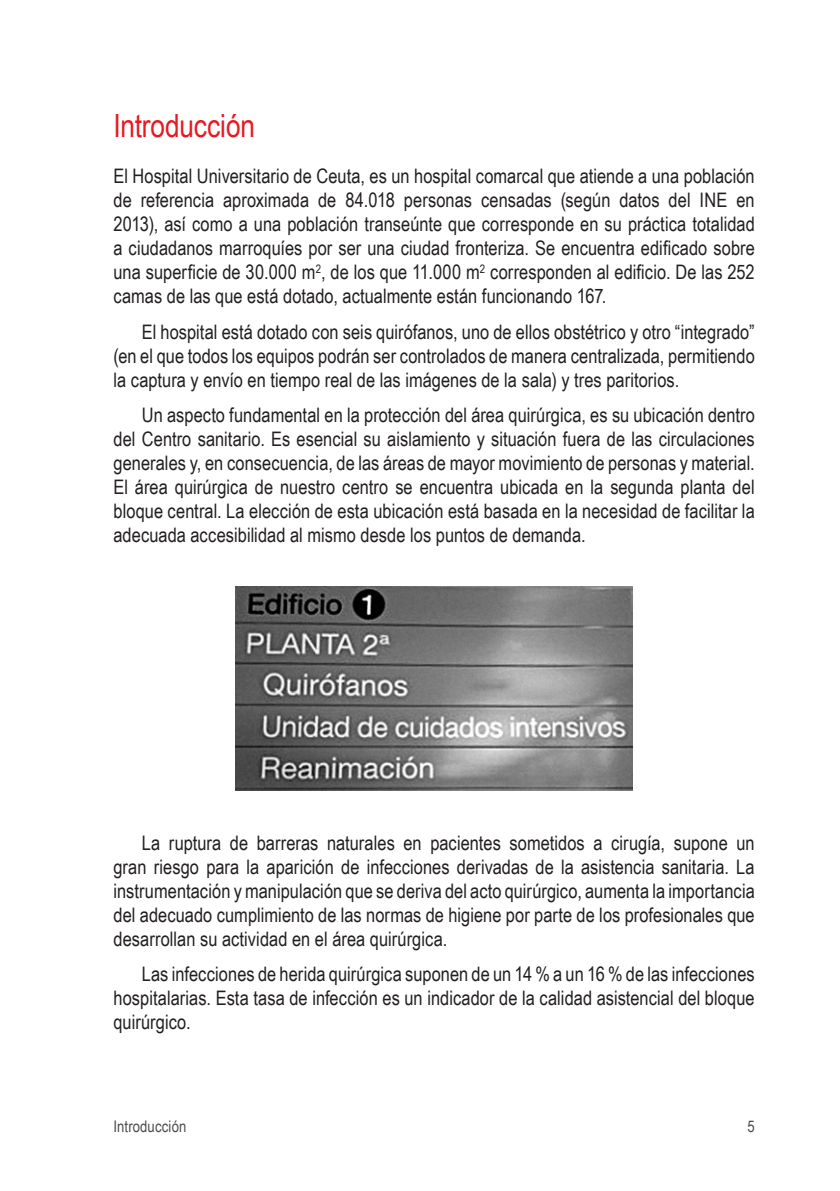
<style>
.page{position:relative;width:840px;height:1191px;background:#fff}
.page>*{position:absolute;margin:0;border:0;box-sizing:border-box;transform-origin:0 0}
.H1__Capitulo_princip{font:32px "Arial Narrow";letter-spacing:-.005em;color:#e51a23}
.p__parrafo{font:20px/24px "Arial Narrow";color:#231f20;text-align:justify}
.p__parrafo_Primero{font:20px/24px "Arial Narrow";color:#231f20;text-align:justify}
.t1{font:16px "Arial Narrow";letter-spacing:.01em;color:#4b4c4d}
</style>
<div class="page">
<img style="left:236px;top:586px;width:396px;height:204px">
<p class="H1__Capitulo_princip" style="left:113px;top:102px;width:143px">Introducción</p>
<p class="p__parrafo_Primero" style="left:113px;top:164px;width:642px">El Hospital Universitario de Ceuta, es un hospital comarcal que atiende a una población de referencia aproximada de 84.018 personas censadas (según datos del INE en 2013), así como a una población transeúnte que corresponde en su práctica totalidad a ciudadanos marroquíes por ser una ciudad fronteriza. Se encuentra edificado sobre una superficie de 30.000 m<sup>2</sup>, de los que 11.000 m<sup>2</sup> corresponden al edificio. De las 252 camas de las que está dotado, actualmente están funcionando 167.</p>
<p class="p__parrafo" style="left:113px;top:319px;width:642px;text-indent:28px">El hospital está dotado con seis quirófanos, uno de ellos obstétrico y otro “integrado” (en el que todos los equipos podrán ser controlados de manera centralizada, permitiendo la captura y envío en tiempo real de las imágenes de la sala) y tres paritorios.</p>
<p class="p__parrafo" style="left:113px;top:402px;width:642px;text-indent:28px">Un aspecto fundamental en la protección del área quirúrgica, es su ubicación dentro del Centro sanitario. Es esencial su aislamiento y situación fuera de las circulaciones generales y, en consecuencia, de las áreas de mayor movimiento de personas y material.<br>El área quirúrgica de nuestro centro se encuentra ubicada en la segunda planta del bloque central. La elección de esta ubicación está basada en la necesidad de facilitar la adecuada accesibilidad al mismo desde los puntos de demanda.</p>
<p class="p__parrafo" style="left:113px;top:830px;width:642px;text-indent:28px">La ruptura de barreras naturales en pacientes sometidos a cirugía, supone un gran riesgo para la aparición de infecciones derivadas de la asistencia sanitaria. La instrumentación y manipulación que se deriva del acto quirúrgico, aumenta la importancia del adecuado cumplimiento de las normas de higiene por parte de los profesionales que desarrollan su actividad en el área quirúrgica.</p>
<p class="p__parrafo" style="left:113px;top:961px;width:642px;text-indent:28px">Las infecciones de herida quirúrgica suponen de un 14 % a un 16 % de las infecciones hospitalarias. Esta tasa de infección es un indicador de la calidad asistencial del bloque quirúrgico.</p>
<p class="t1" style="left:113px;top:1114px;width:74px">Introducción</p>
<p class="t1" style="left:747px;top:1114px;width:9px">5</p>
</div>
